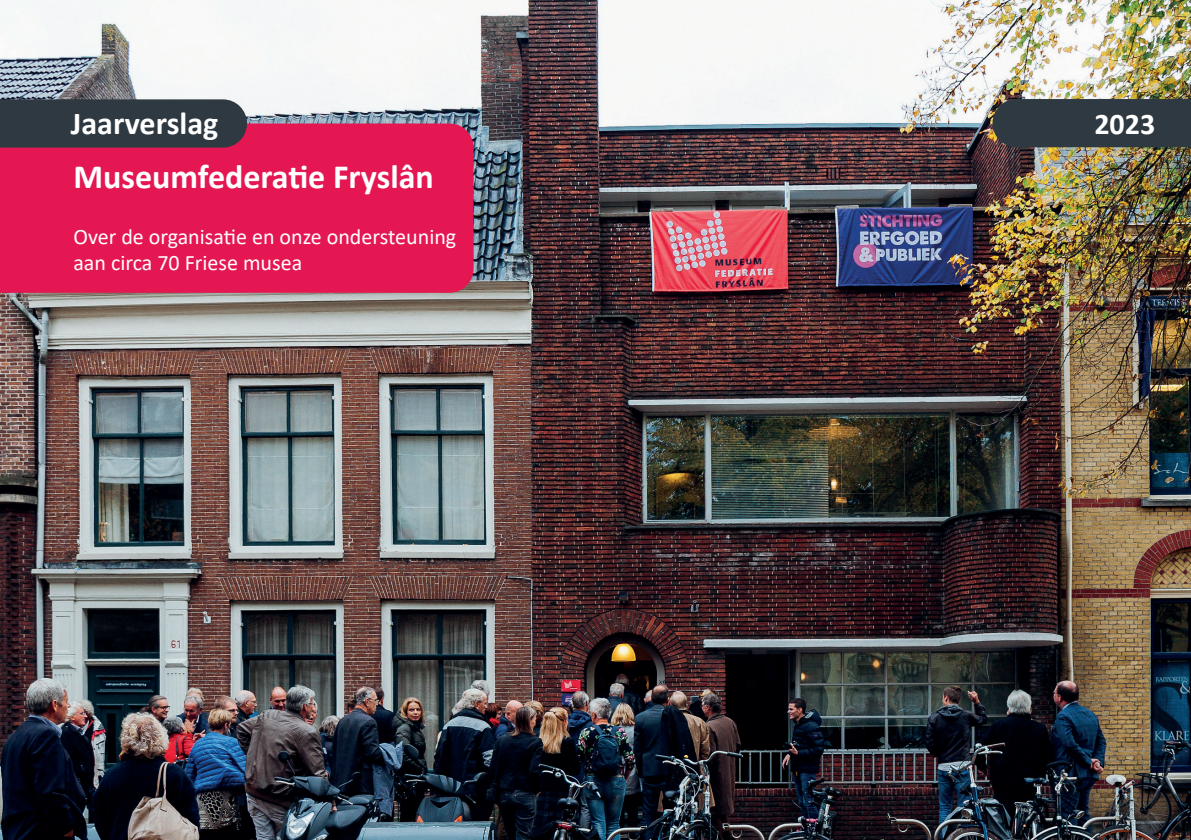
<style>
.page{position:relative;width:1191px;height:840px;background:#fff}
.page>*{position:absolute;margin:0;border:0;box-sizing:border-box;transform-origin:0 0}
.t1{font:700 34px "Calibri";color:#fff}
.t2{font:700 32px "Calibri";color:#fff}
.t3{font:700 30px "Calibri";color:#fff}
.t4{font:22px/26.4px "Calibri";color:#fff}
</style>
<div class="page">
<img style="left:0;top:0;width:1191px;height:839px">
<div style="left:0;top:123px;width:473px;height:169px;background:#e51752"></div>
<div style="left:992px;top:99px;width:199px;height:48px;background:#2f3942"></div>
<div style="left:0;top:99px;width:247px;height:48px;background:#2f3942"></div>
<h2 class="t2" style="left:71px;top:101px;width:149px">Jaarverslag</h2>
<h3 class="t3" style="left:1094px;top:103px;width:62px">2023</h3>
<h1 class="t1" style="left:73px;top:153px;width:362px">Museumfederatie Fryslân</h1>
<p class="t4" style="left:73px;top:222px;width:384px">Over de organisatie en onze ondersteuning aan circa 70 Friese musea</p>
</div>
